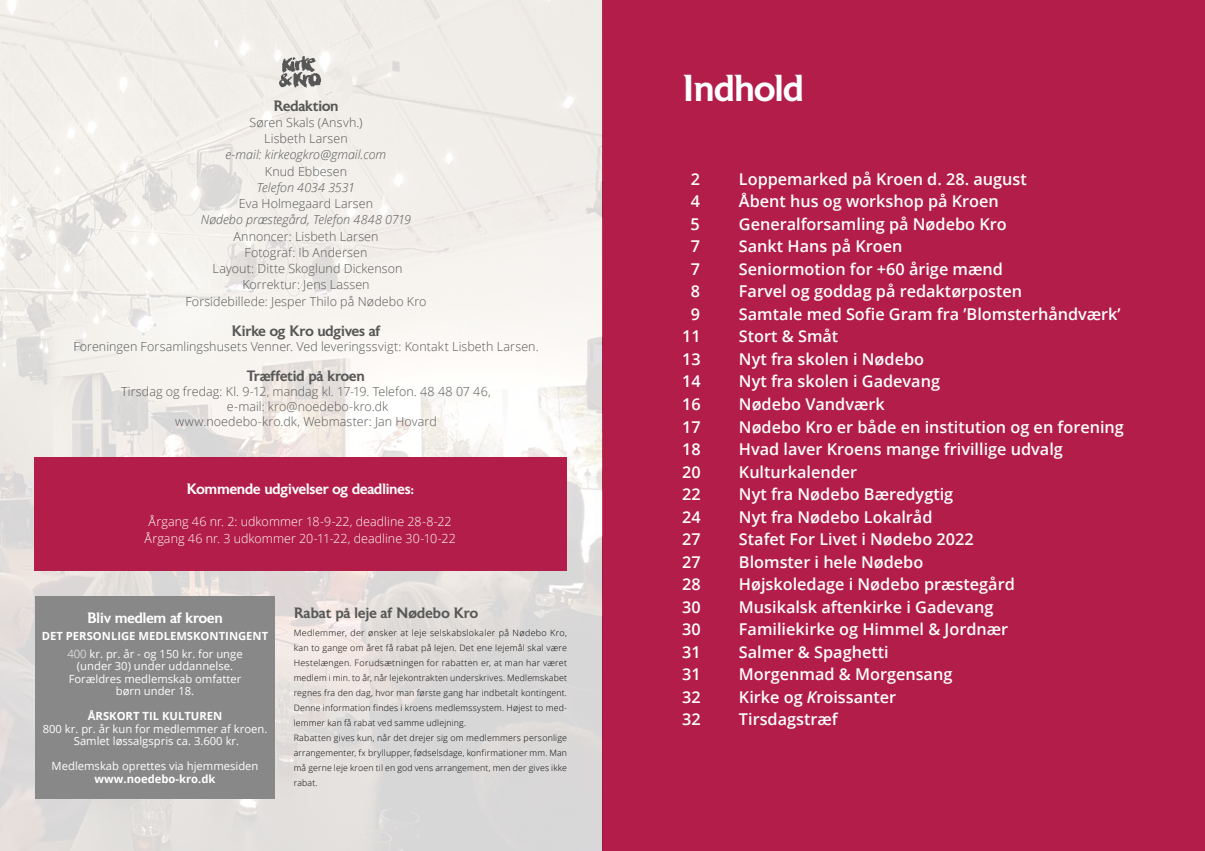
<style>
.page{position:relative;width:1205px;height:851px;background:#fff}
.page>*{position:absolute;margin:0;border:0;box-sizing:border-box;transform-origin:0 0}
.t1{font:500 37.5px "Astoria";letter-spacing:-.015em;color:#fff}
.t2{font:600 16.25px "Open Sans";color:#fff}
.t3{font:500 15px "Astoria";letter-spacing:-.01em;color:#565756}
.t4{font:500 15px "Astoria";letter-spacing:-.01em;color:#fff}
.t5{font:300 12.5px/16.2px "Open Sans";letter-spacing:.005em;color:#565756;text-align:center}
.t6{font:300 12.5px/16.2px "Open Sans";letter-spacing:.005em;color:#fff;text-align:center}
.t7{font:italic 300 12.5px "Open Sans";color:#565756}
.t8{font:11.25px/12.5px "Open Sans";color:#fff;text-align:center}
.t9{font:700 11.25px/17.5px "Open Sans";color:#fff;text-align:center}
.t10{font:300 8.75px/15px "Open Sans";letter-spacing:.02em;color:#000}
.s1{font-weight:300}
.s2{font-weight:400}
.s3{font-style:italic}
</style>
<div class="page">
<div style="left:602px;top:0;width:603px;height:850px;background:#b31d4a"></div>
<img style="left:0;top:0;width:602px;height:850px">
<div style="left:35px;top:595px;width:240px;height:203px;background:#888"></div>
<img style="left:276px;top:53px;width:48px;height:39px">
<div style="left:34px;top:457px;width:533px;height:113px;background:#b31d4a"></div>
<p class="t3" style="left:273px;top:97px;width:67px">Redaktion</p>
<p class="t5" style="left:249px;top:114px;width:115px">Søren Skals (Ansvh.)<br>Lisbeth Larsen</p>
<p class="t7" style="left:226px;top:146px;width:162px">e-mail: kirkeogkro@gmail.com</p>
<p class="t5" style="left:265px;top:162px;width:84px">Knud Ebbesen</p>
<p class="t7" style="left:257px;top:179px;width:100px">Telefon 4034 3531</p>
<p class="t5" style="left:239px;top:195px;width:136px">Eva Holmegaard Larsen</p>
<p class="t7" style="left:201px;top:211px;width:212px">Nødebo præstegård, Telefon 4848 0719</p>
<p class="t5" style="left:185px;top:227px;width:243px">Annoncer: Lisbeth Larsen<br>Fotograf: Ib Andersen<br>Layout: Ditte Skoglund Dickenson<br>Korrektur: Jens Lassen<br>Forsidebillede: Jesper Thilo på Nødebo Kro</p>
<p class="t3" style="left:232px;top:322px;width:150px">Kirke og Kro udgives af</p>
<p class="t5" style="left:73px;top:337px;width:467px">Foreningen Forsamlingshusets Venner. Ved leveringssvigt: Kontakt Lisbeth Larsen.</p>
<p class="t3" style="left:247px;top:367px;width:119px">Træffetid på kroen</p>
<p class="t5" style="left:121px;top:383px;width:371px;line-height:15px">Tirsdag og fredag: Kl. 9-12, mandag kl. 17-19. Telefon. 48 48 07 46, e-mail: kro@noedebo-kro.dk<br>www.noedebo-kro.dk, Webmaster: Jan Hovard</p>
<p class="t4" style="left:186px;top:480px;width:229px">Kommende udgivelser og deadlines:</p>
<p class="t6" style="left:145px;top:513px;width:313px">Årgang 46 nr. 2: udkommer 18-9-22, deadline 28-8-22<br>Årgang 46 nr. 3 udkommer 20-11-22, deadline 30-10-22</p>
<p class="t4" style="left:87px;top:609px;width:137px">Bliv medlem af kroen</p>
<p class="t9" style="left:42px;top:627px;width:228px">DET PERSONLIGE MEDLEMSKONTINGENT<br><span class="s1">400</span> <span class="s2">kr. pr. år - og 150 kr. for unge</span></p>
<p class="t8" style="left:69px;top:659px;width:174px">(under 30) under uddannelse.<br>Forældres medlemskab omfatter børn under 18.</p>
<p class="t9" style="left:88px;top:707px;width:136px">ÅRSKORT TIL KULTUREN</p>
<p class="t8" style="left:43px;top:722px;width:226px">800 kr. pr. år kun for medlemmer af kroen.<br>Samlet løssalgspris ca. 3.600 kr.</p>
<p class="t8" style="left:52px;top:759px;width:208px">Medlemskab oprettes via hjemmesiden</p>
<p class="t9" style="left:95px;top:769px;width:122px">www.noedebo-kro.dk</p>
<p class="t3" style="left:294px;top:604px;width:186px">Rabat på leje af Nødebo Kro</p>
<p class="t10" style="left:294px;top:625px;width:275px">Medlemmer, der ønsker at leje selskabslokaler på Nødebo Kro, kan to gange om året få rabat på lejen. Det ene lejemål skal være Hestelængen. Forudsætningen for rabatten er, at man har været medlem i min. to år, når lejekontrakten underskrives. Medlemskabet regnes fra den dag, hvor man første gang har indbetalt kontingent.<br>Denne information findes i kroens medlemssystem. Højest to med&shy;lemmer kan få rabat ved samme udlejning.<br>Rabatten gives kun, når det drejer sig om medlemmers personlige arrangementer, fx bryllupper, fødselsdage, konfirmationer mm. Man må gerne leje kroen til en god vens arrangement, men der gives ikke rabat.</p>
<h1 class="t1" style="left:682px;top:67px;width:124px">Indhold</h1>
<p class="t2" style="left:691px;top:168px;width:11px">2</p>
<p class="t2" style="left:739px;top:168px;width:289px">Loppemarked på Kroen d. 28. august</p>
<p class="t2" style="left:691px;top:190px;width:11px">4</p>
<p class="t2" style="left:739px;top:190px;width:261px">Åbent hus og workshop på Kroen</p>
<p class="t2" style="left:690px;top:213px;width:11px">5</p>
<p class="t2" style="left:739px;top:213px;width:269px">Generalforsamling på Nødebo Kro</p>
<p class="t2" style="left:691px;top:235px;width:11px">7</p>
<p class="t2" style="left:739px;top:235px;width:165px">Sankt Hans på Kroen</p>
<p class="t2" style="left:691px;top:258px;width:11px">7</p>
<p class="t2" style="left:739px;top:258px;width:266px">Seniormotion for +60 årige mænd</p>
<p class="t2" style="left:691px;top:280px;width:11px">8</p>
<p class="t2" style="left:739px;top:280px;width:285px">Farvel og goddag på redaktørposten</p>
<p class="t2" style="left:691px;top:303px;width:11px">9</p>
<p class="t2" style="left:739px;top:303px;width:383px">Samtale med Sofie Gram fra ’Blomsterhåndværk’</p>
<p class="t2" style="left:682px;top:325px;width:20px">11</p>
<p class="t2" style="left:739px;top:325px;width:101px">Stort &amp; Småt</p>
<p class="t2" style="left:682px;top:348px;width:20px">13</p>
<p class="t2" style="left:739px;top:348px;width:187px">Nyt fra skolen i Nødebo</p>
<p class="t2" style="left:682px;top:370px;width:20px">14</p>
<p class="t2" style="left:739px;top:370px;width:203px">Nyt fra skolen i Gadevang</p>
<p class="t2" style="left:682px;top:393px;width:20px">16</p>
<p class="t2" style="left:739px;top:393px;width:147px">Nødebo Vandværk</p>
<p class="t2" style="left:682px;top:415px;width:20px">17</p>
<p class="t2" style="left:739px;top:415px;width:386px">Nødebo Kro er både en institution og en forening</p>
<p class="t2" style="left:682px;top:438px;width:20px">18</p>
<p class="t2" style="left:739px;top:438px;width:325px">Hvad laver Kroens mange frivillige udvalg</p>
<p class="t2" style="left:682px;top:460px;width:20px">20</p>
<p class="t2" style="left:739px;top:460px;width:120px">Kulturkalender</p>
<p class="t2" style="left:682px;top:483px;width:20px">22</p>
<p class="t2" style="left:739px;top:483px;width:216px">Nyt fra Nødebo Bæredygtig</p>
<p class="t2" style="left:682px;top:505px;width:20px">24</p>
<p class="t2" style="left:739px;top:505px;width:195px">Nyt fra Nødebo Lokalråd</p>
<p class="t2" style="left:682px;top:528px;width:20px">27</p>
<p class="t2" style="left:739px;top:528px;width:236px">Stafet For Livet i Nødebo 2022</p>
<p class="t2" style="left:682px;top:550px;width:20px">27</p>
<p class="t2" style="left:739px;top:550px;width:186px">Blomster i hele Nødebo</p>
<p class="t2" style="left:682px;top:573px;width:20px">28</p>
<p class="t2" style="left:739px;top:573px;width:277px">Højskoledage i Nødebo præstegård</p>
<p class="t2" style="left:682px;top:595px;width:20px">30</p>
<p class="t2" style="left:739px;top:595px;width:256px">Musikalsk aftenkirke i Gadevang</p>
<p class="t2" style="left:682px;top:618px;width:20px">30</p>
<p class="t2" style="left:739px;top:618px;width:271px">Familiekirke og Himmel &amp; Jordnær</p>
<p class="t2" style="left:682px;top:640px;width:20px">31</p>
<p class="t2" style="left:739px;top:640px;width:151px">Salmer &amp; Spaghetti</p>
<p class="t2" style="left:682px;top:663px;width:20px">31</p>
<p class="t2" style="left:739px;top:663px;width:215px">Morgenmad &amp; Morgensang</p>
<p class="t2" style="left:682px;top:685px;width:20px">32</p>
<p class="t2" style="left:739px;top:685px;width:159px">Kirke og <span class="s3">K</span>roissanter</p>
<p class="t2" style="left:682px;top:708px;width:20px">32</p>
<p class="t2" style="left:739px;top:708px;width:100px">Tirsdagstræf</p>
</div>
